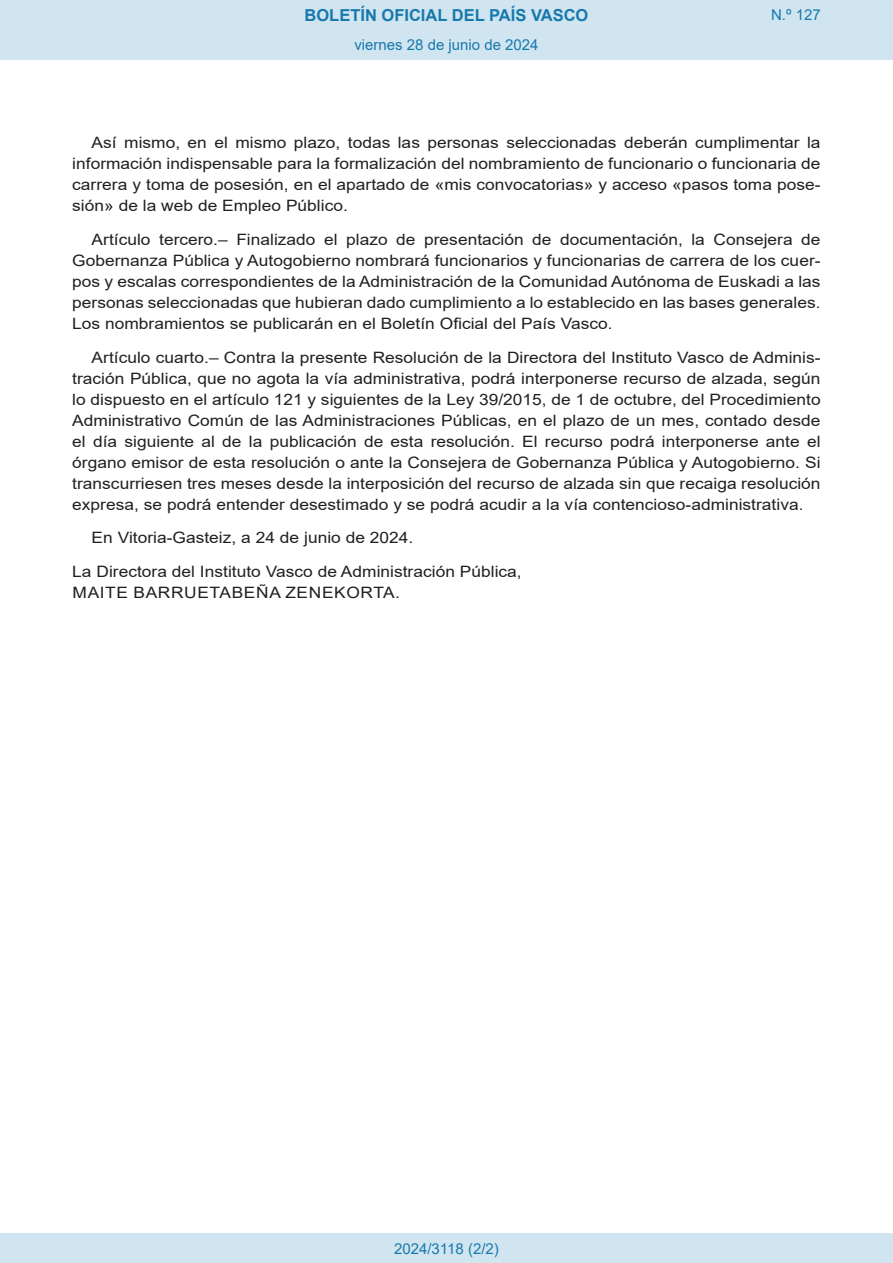
<style>
.page{position:relative;width:893px;height:1263px;background:#fff}
.page>*{position:absolute;margin:0;border:0;box-sizing:border-box;transform-origin:0 0}
.t1{font:700 16.5px "Arial";color:#1879ad}
.BOPVDetalle{font:15.6px/21px "Arial";color:#231f20;text-align:justify;scale:1.11 1}
.BOPVFirmaPuesto{font:15.6px "Arial";color:#231f20;scale:1.11 1}
.BOPVFirmaLugFec{font:15.6px "Arial";color:#231f20;scale:1.11 1}
.BOPVFirmaNombre{font:15.6px "Arial";letter-spacing:.035em;color:#231f20;scale:1.11 1}
.Paginacion_Centro{font:15px "Arial";color:#1879ad}
</style>
<div class="page">
<div style="left:0;top:0;width:893px;height:60px;background:#d0e5f0"></div>
<div style="left:0;top:1233px;width:893px;height:30px;background:#d0e5f0"></div>
<p class="t1" style="left:305px;top:3px;width:285px">BOLETÍN OFICIAL DEL PAÍS VASCO</p>
<p class="Paginacion_Centro" style="left:354px;top:35px;width:186px">viernes 28 de junio de 2024</p>
<p class="Paginacion_Centro" style="left:771px;top:5px;width:51px">N.º 127</p>
<p class="BOPVDetalle" style="left:72px;top:132px;width:676px;text-indent:19px">Así mismo, en el mismo plazo, todas las personas seleccionadas deberán cumplimentar la información indispensable para la formalización del nombramiento de funcionario o funcionaria de carrera y toma de posesión, en el apartado de «mis convocatorias» y acceso «pasos toma pose&shy;sión» de la web de Empleo Público.</p>
<p class="BOPVDetalle" style="left:72px;top:229px;width:676px;text-indent:19px">Artículo tercero.– Finalizado el plazo de presentación de documentación, la Consejera de Gobernanza Pública y Autogobierno nombrará funcionarios y funcionarias de carrera de los cuer&shy;pos y escalas correspondientes de la Administración de la Comunidad Autónoma de Euskadi a las personas seleccionadas que hubieran dado cumplimiento a lo establecido en las bases generales.<br>Los nombramientos se publicarán en el Boletín Oficial del País Vasco.</p>
<p class="BOPVDetalle" style="left:72px;top:347px;width:676px;text-indent:19px">Artículo cuarto.– Contra la presente Resolución de la Directora del Instituto Vasco de Adminis&shy;tración Pública, que no agota la vía administrativa, podrá interponerse recurso de alzada, según lo dispuesto en el artículo 121 y siguientes de la Ley 39/2015, de 1 de octubre, del Procedimiento Administrativo Común de las Administraciones Públicas, en el plazo de un mes, contado desde el día siguiente al de la publicación de esta resolución. El recurso podrá interponerse ante el órgano emisor de esta resolución o ante la Consejera de Gobernanza Pública y Autogobierno. Si transcurriesen tres meses desde la interposición del recurso de alzada sin que recaiga resolución expresa, se podrá entender desestimado y se podrá acudir a la vía contencioso-administrativa.</p>
<p class="BOPVFirmaLugFec" style="left:92px;top:527px;width:291px">En Vitoria-Gasteiz, a 24 de junio de 2024.</p>
<p class="BOPVFirmaPuesto" style="left:72px;top:561px;width:406px">La Directora del Instituto Vasco de Administración Pública,</p>
<p class="BOPVFirmaNombre" style="left:73px;top:582px;width:296px">MAITE BARRUETABEÑA ZENEKORTA.</p>
<p class="Paginacion_Centro" style="left:394px;top:1238px;width:106px">2024/3118 (2/2)</p>
</div>
